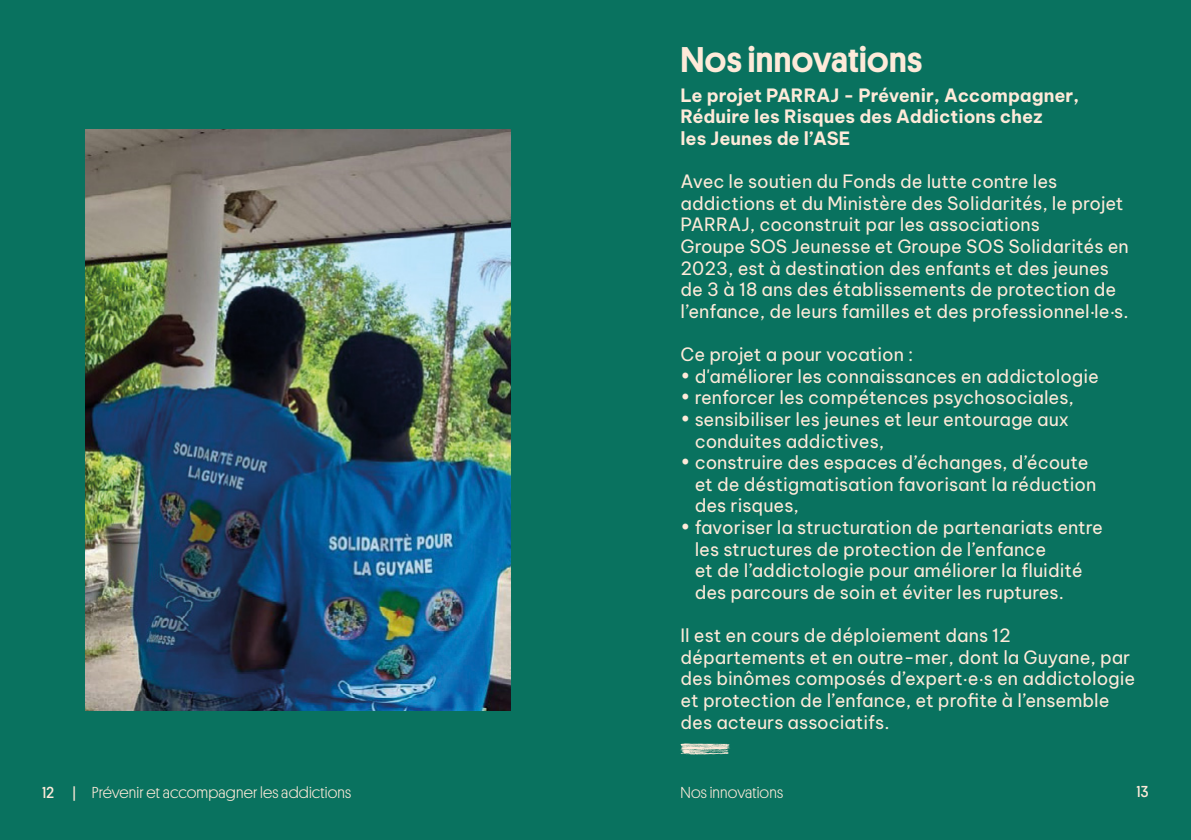
<style>
.page{position:relative;width:1191px;height:840px;background:#fff}
.page>*{position:absolute;margin:0;border:0;box-sizing:border-box;transform-origin:0 0}
.t1{font:86.4px "True South";color:#feead9}
.t2{font:500 36px "Platform";letter-spacing:.01em;color:#feead9}
.t3{font:18px/21.6px "Be Vietnam Pro";color:#feead9}
.t4{font:700 18px/21.6px "Be Vietnam Pro";color:#feead9}
.t5{font:300 16px "Platform";letter-spacing:.01em;color:#feead9}
.t6{font:16px "Platform";color:#feead9}
.s1{font-weight:400}
</style>
<div class="page">
<div style="left:0;top:0;width:1191px;height:839px;background:#09725f"></div>
<img style="left:85px;top:130px;width:425px;height:579px">
<h2 class="t2" style="left:680px;top:34px;width:243px">Nos innovations</h2>
<p class="t4" style="left:680px;top:82px;width:400px">Le projet PARRAJ - Prévenir, Accompagner,<br>Réduire les Risques des Addictions chez<br>les Jeunes de l’ASE</p>
<p class="t3" style="left:680px;top:169px;width:450px">Avec le soutien du Fonds de lutte contre les addictions et du Ministère des Solidarités, le projet PARRAJ, coconstruit par les associations<br>Groupe SOS Jeunesse et Groupe SOS Solidarités en 2023, est à destination des enfants et des jeunes de 3 à 18 ans des établissements de protection de l’enfance, de leurs familles et des professionnel·le·s.</p>
<p class="t3" style="left:680px;top:341px;width:234px">Ce projet a pour vocation :</p>
<p class="t3" style="left:680px;top:363px;width:420px">• d'améliorer les connaissances en addictologie</p>
<p class="t3" style="left:680px;top:385px;width:395px">• renforcer les compétences psychosociales,</p>
<p class="t3" style="left:694px;top:406px;width:376px;text-indent:-14px">• sensibiliser les jeunes et leur entourage aux conduites addictives,</p>
<p class="t3" style="left:694px;top:449px;width:403px;text-indent:-14px">• construire des espaces d’échanges, d’écoute et de déstigmatisation favorisant la réduction des risques,</p>
<p class="t3" style="left:694px;top:514px;width:410px;text-indent:-14px">• favoriser la structuration de partenariats entre les structures de protection de l’enfance<br>et de l’addictologie pour améliorer la fluidité des parcours de soin et éviter les ruptures.</p>
<p class="t3" style="left:680px;top:622px;width:456px">Il est en cours de déploiement dans 12 départements et en outre-mer, dont la Guyane, par des binômes composés d’expert.e.s en addictologie et protection de l’enfance, et profite à l’ensemble des acteurs associatifs.</p>
<h1 class="t1" style="left:746px;top:743px;width:19px;rotate:90deg">i</h1>
<p class="t5" style="left:43px;top:780px;width:310px"><span class="s1">12 |</span> Prévenir et accompagner les addictions</p>
<p class="t5" style="left:680px;top:780px;width:104px">Nos innovations</p>
<p class="t6" style="left:1137px;top:779px;width:13px">13</p>
</div>
